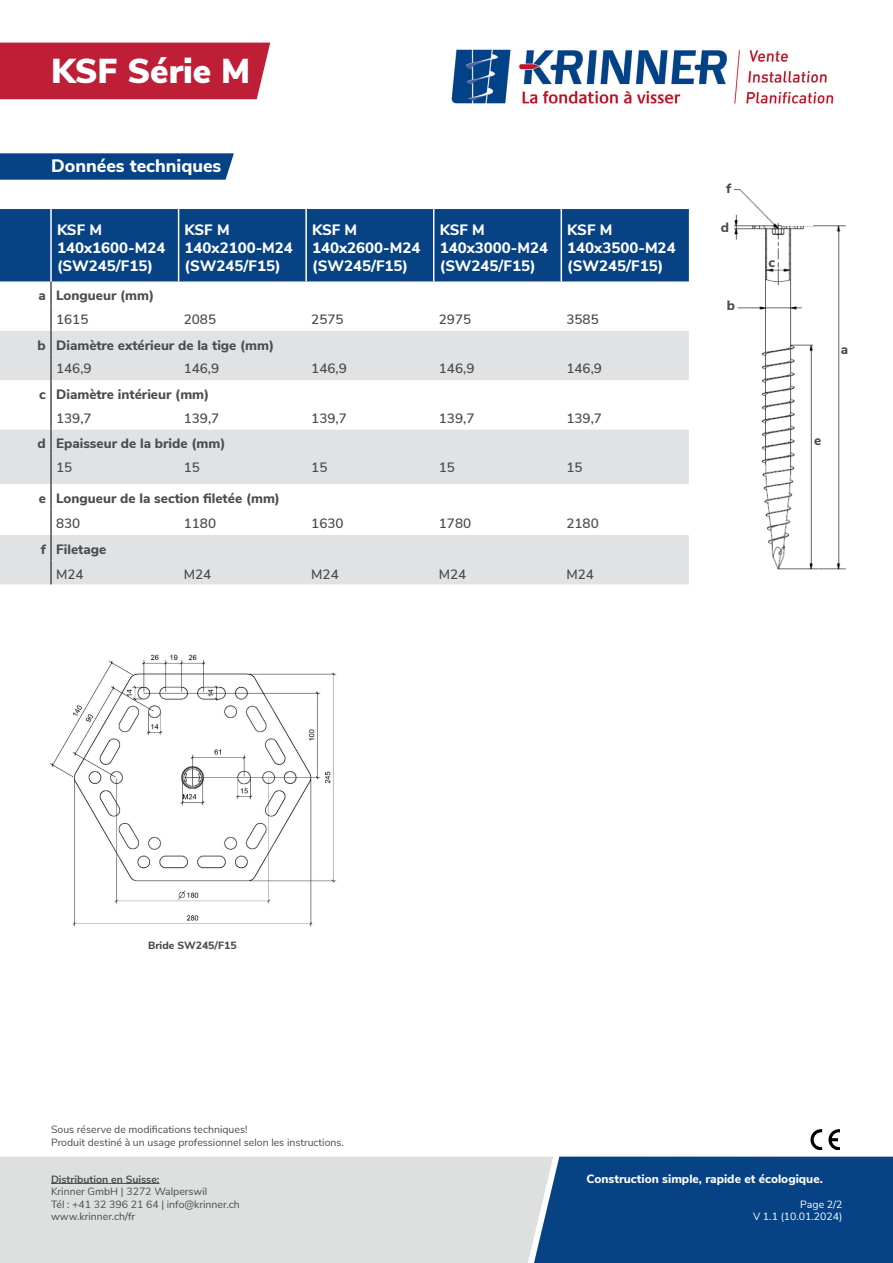
<style>
.page{position:relative;width:893px;height:1263px;background:#fff}
.page>*{position:absolute;margin:0;border:0;box-sizing:border-box;transform-origin:0 0}
.t1{font:900 34.5px "Nunito Sans";color:#fff}
.t2{font:800 18px "Nunito Sans";color:#fff}
.Subline{font:800 15px/18px "Nunito Sans";color:#fff}
.Tabelle_normal{font:600 13.5px "Nunito Sans";color:#4b4c4d}
.Tabelle_fett{font:800 13.5px "Nunito Sans";color:#4b4c4d}
.Tabelle_normal-2{font:800 13.5px "Nunito Sans";color:#4b4c4d}
.t3{font:800 12px "Nunito Sans";color:#fff}
.t4{font:10.5px "Nunito Sans";color:#4b4c4d}
.t5{font:10.5px "Nunito Sans";color:#fff}
.t6{font:700 10.5px "Nunito Sans";color:#4b4c4d}
.t7{font:800 10.5px "Nunito Sans";color:#4b4c4d}
</style>
<div class="page">
<svg style="left:0;top:153px;width:234px;height:27px;background:#104989"></svg>
<div style="left:553px;top:1156px;width:340px;height:107px;background:#064284"></div>
<div style="left:0;top:43px;width:270px;height:56px;background:#be1e36"></div>
<div style="left:0;top:1156px;width:553px;height:107px;background:#dde0df"></div>
<img style="left:733px;top:189px;width:113px;height:381px">
<div style="left:782px;top:185px;width:30px;height:40px;background:#fff"></div>
<img style="left:50px;top:654px;width:287px;height:273px">
<svg style="left:810px;top:1129px;width:12px;height:21px"></svg>
<svg style="left:828px;top:1129px;width:11px;height:21px"></svg>
<hr style="left:51px;top:1183px;width:109px;height:1px;background:#4b4c4d">
<div style="left:0;top:209px;width:689px;height:72px;background:#064284"></div>
<svg style="left:0;top:331px;width:689px;height:253px;fill:#e1e2e4"></svg>
<hr style="left:178px;top:209px;width:1px;height:72px;background:#fff">
<hr style="left:305px;top:209px;width:2px;height:72px;background:#fff">
<hr style="left:433px;top:209px;width:1px;height:72px;background:#fff">
<hr style="left:561px;top:209px;width:1px;height:72px;background:#fff">
<hr style="left:50px;top:281px;width:2px;height:24px;background:#4b4c4d">
<hr style="left:50px;top:305px;width:2px;height:26px;background:#4b4c4d">
<hr style="left:50px;top:355px;width:2px;height:25px;background:#4b4c4d">
<hr style="left:50px;top:404px;width:2px;height:26px;background:#4b4c4d">
<hr style="left:50px;top:453px;width:2px;height:31px;background:#4b4c4d">
<hr style="left:50px;top:509px;width:2px;height:26px;background:#4b4c4d">
<hr style="left:50px;top:560px;width:2px;height:24px;background:#4b4c4d">
<hr style="left:50px;top:535px;width:2px;height:25px;background:#4b4c4d">
<hr style="left:50px;top:209px;width:2px;height:72px;background:#fff">
<hr style="left:50px;top:331px;width:2px;height:24px;background:#4b4c4d">
<hr style="left:50px;top:380px;width:2px;height:24px;background:#4b4c4d">
<hr style="left:50px;top:484px;width:2px;height:25px;background:#4b4c4d">
<hr style="left:50px;top:430px;width:2px;height:23px;background:#4b4c4d">
<img style="left:451px;top:49px;width:383px;height:55px">
<p class="t1" style="left:51px;top:46px;width:201px">KSF Série M</p>
<p class="t2" style="left:51px;top:152px;width:172px">Données techniques</p>
<p class="Subline" style="left:57px;top:220px;width:110px">KSF M<br>140x1600-M24 (SW245/F15)</p>
<p class="Subline" style="left:185px;top:220px;width:110px">KSF M<br>140x2100-M24 (SW245/F15)</p>
<p class="Subline" style="left:312px;top:220px;width:110px">KSF M<br>140x2600-M24 (SW245/F15)</p>
<p class="Subline" style="left:440px;top:220px;width:110px">KSF M<br>140x3000-M24 (SW245/F15)</p>
<p class="Subline" style="left:567px;top:220px;width:110px">KSF M<br>140x3500-M24 (SW245/F15)</p>
<p class="Tabelle_fett" style="left:39px;top:286px;width:9px">a</p>
<p class="Tabelle_fett" style="left:56px;top:286px;width:100px">Longueur (mm)</p>
<p class="Tabelle_normal" style="left:56px;top:309px;width:34px">1615</p>
<p class="Tabelle_normal" style="left:184px;top:309px;width:34px">2085</p>
<p class="Tabelle_normal" style="left:311px;top:309px;width:34px">2575</p>
<p class="Tabelle_normal" style="left:439px;top:309px;width:34px">2975</p>
<p class="Tabelle_normal" style="left:566px;top:309px;width:34px">3585</p>
<p class="Tabelle_fett" style="left:38px;top:335px;width:10px">b</p>
<p class="Tabelle_fett" style="left:56px;top:335px;width:220px">Diamètre extérieur de la tige (mm)</p>
<p class="Tabelle_normal" style="left:56px;top:359px;width:37px">146,9</p>
<p class="Tabelle_normal" style="left:184px;top:359px;width:37px">146,9</p>
<p class="Tabelle_normal" style="left:311px;top:359px;width:37px">146,9</p>
<p class="Tabelle_normal" style="left:439px;top:359px;width:37px">146,9</p>
<p class="Tabelle_normal" style="left:566px;top:359px;width:37px">146,9</p>
<p class="Tabelle_fett" style="left:39px;top:384px;width:8px">c</p>
<p class="Tabelle_fett" style="left:56px;top:384px;width:155px">Diamètre intérieur (mm)</p>
<p class="Tabelle_normal" style="left:56px;top:408px;width:37px">139,7</p>
<p class="Tabelle_normal" style="left:184px;top:408px;width:37px">139,7</p>
<p class="Tabelle_normal" style="left:311px;top:408px;width:37px">139,7</p>
<p class="Tabelle_normal" style="left:439px;top:408px;width:37px">139,7</p>
<p class="Tabelle_normal" style="left:566px;top:408px;width:37px">139,7</p>
<p class="Tabelle_fett" style="left:38px;top:434px;width:10px">d</p>
<p class="Tabelle_normal-2" style="left:56px;top:434px;width:171px">Epaisseur de la bride (mm)</p>
<p class="Tabelle_normal" style="left:56px;top:458px;width:18px">15</p>
<p class="Tabelle_normal" style="left:184px;top:458px;width:18px">15</p>
<p class="Tabelle_normal" style="left:311px;top:458px;width:18px">15</p>
<p class="Tabelle_normal" style="left:439px;top:458px;width:18px">15</p>
<p class="Tabelle_normal" style="left:566px;top:458px;width:18px">15</p>
<p class="Tabelle_fett" style="left:39px;top:488px;width:9px">e</p>
<p class="Tabelle_normal-2" style="left:56px;top:488px;width:225px">Longueur de la section filetée (mm)</p>
<p class="Tabelle_normal" style="left:56px;top:514px;width:26px">830</p>
<p class="Tabelle_normal" style="left:184px;top:514px;width:34px">1180</p>
<p class="Tabelle_normal" style="left:311px;top:514px;width:34px">1630</p>
<p class="Tabelle_normal" style="left:439px;top:514px;width:34px">1780</p>
<p class="Tabelle_normal" style="left:566px;top:514px;width:34px">2180</p>
<p class="Tabelle_fett" style="left:41px;top:539px;width:7px">f</p>
<p class="Tabelle_fett" style="left:56px;top:539px;width:52px">Filetage</p>
<p class="Tabelle_normal" style="left:56px;top:565px;width:29px">M24</p>
<p class="Tabelle_normal" style="left:184px;top:565px;width:29px">M24</p>
<p class="Tabelle_normal" style="left:311px;top:565px;width:29px">M24</p>
<p class="Tabelle_normal" style="left:439px;top:565px;width:29px">M24</p>
<p class="Tabelle_normal" style="left:566px;top:565px;width:29px">M24</p>
<p class="Tabelle_normal-2" style="left:726px;top:179px;width:7px">f</p>
<p class="Tabelle_normal-2" style="left:721px;top:217px;width:10px">d</p>
<p class="Tabelle_normal-2" style="left:727px;top:296px;width:10px">b</p>
<p class="Tabelle_normal-2" style="left:769px;top:252px;width:8px">c</p>
<p class="Tabelle_normal-2" style="left:841px;top:339px;width:9px">a</p>
<p class="Tabelle_normal-2" style="left:814px;top:431px;width:9px">e</p>
<p class="t7" style="left:148px;top:938px;width:90px">Bride SW245/F15</p>
<p class="t4" style="left:51px;top:1122px;width:198px">Sous réserve de modifications techniques!</p>
<p class="t4" style="left:51px;top:1134px;width:294px">Produit destiné à un usage professionnel selon les instructions.</p>
<p class="t6" style="left:51px;top:1171px;width:110px">Distribution en Suisse:</p>
<p class="t4" style="left:51px;top:1184px;width:158px">Krinner GmbH | 3272 Walperswil</p>
<p class="t4" style="left:51px;top:1196px;width:190px">Tél : +41 32 396 21 64 | info@krinner.ch</p>
<p class="t4" style="left:51px;top:1209px;width:86px">www.krinner.ch/fr</p>
<p class="t3" style="left:586px;top:1170px;width:238px">Construction simple, rapide et écologique.</p>
<p class="t5" style="left:800px;top:1197px;width:44px">Page 2/2</p>
<p class="t5" style="left:753px;top:1209px;width:91px">V 1.1 (10.01.2024)</p>
</div>
